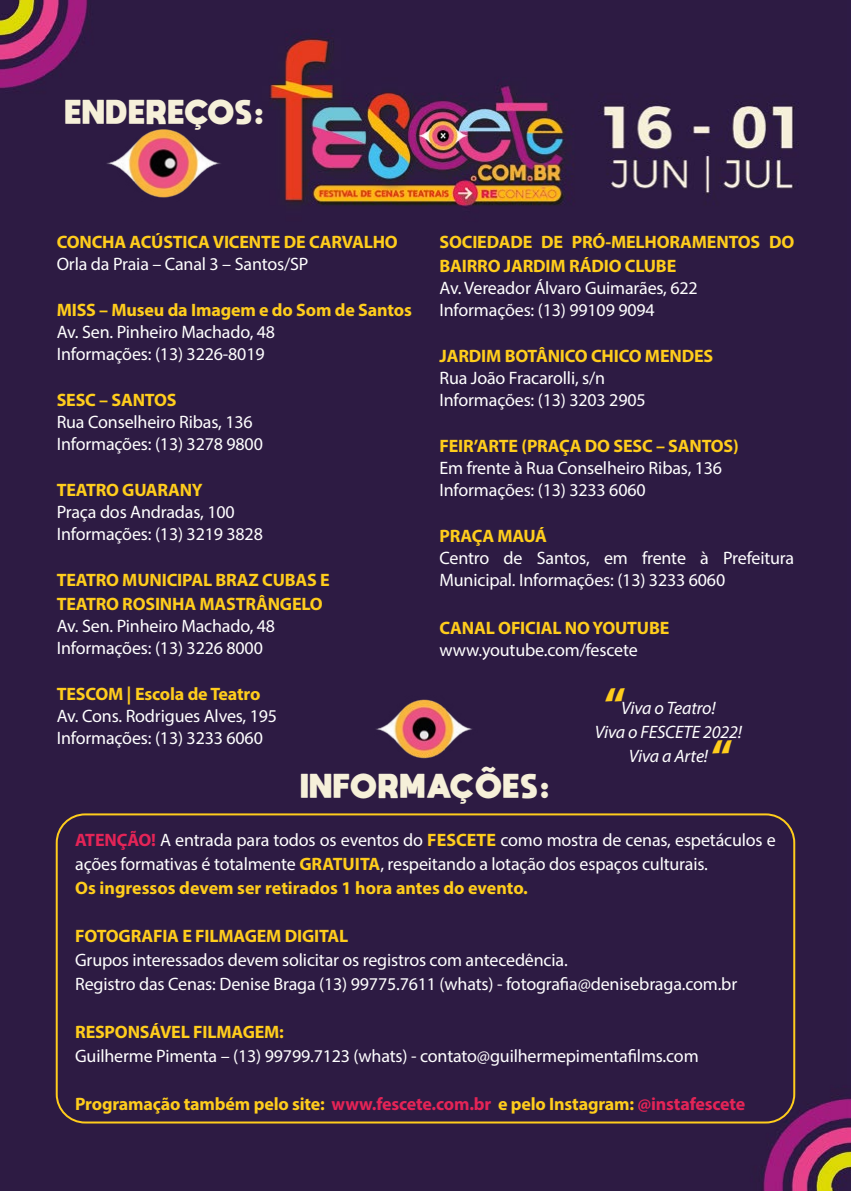
<style>
.page{position:relative;width:851px;height:1191px;background:#fff}
.page>*{position:absolute;margin:0;border:0;box-sizing:border-box;transform-origin:0 0}
.t1{font:700 48px "Myriad Pro";color:#ffcd1c}
.t2{font:800 24px "moon get";letter-spacing:.075em;color:#f6f0d9}
.t3{font:18px/22px "Myriad Pro";letter-spacing:-.01em;color:#fff}
.t4{font:700 18px/24px "Myriad Pro";letter-spacing:-.01em;color:#ffcd1c}
.t5{font:italic 18px/24px "Myriad Pro";letter-spacing:-.01em;color:#fff;text-align:center}
.s1{font-weight:700;color:#e42457}
.s2{font-weight:700;color:#ffcd1c}
.s3{color:#e42457}
</style>
<div class="page">
<div style="left:0;top:0;width:850px;height:1191px;background:#2d1b43"></div>
<div style="left:56px;top:813px;width:739px;height:310px;border:2px solid #ffcd1c;border-radius:28px"></div>
<img style="left:94px;top:123px;width:142px;height:81px">
<img style="left:365px;top:695px;width:121px;height:69px">
<h2 class="t2" style="left:65px;top:96px;width:200px">ENDEREÇOS:</h2>
<p class="t4" style="left:57px;top:229px;width:342px">CONCHA ACÚSTICA VICENTE DE CARVALHO</p>
<p class="t3" style="left:57px;top:252px;width:253px">Orla da Praia – Canal 3 – Santos/SP</p>
<p class="t4" style="left:57px;top:297px;width:356px">MISS – Museu da Imagem e do Som de Santos</p>
<p class="t3" style="left:57px;top:320px;width:220px">Av. Sen. Pinheiro Machado, 48<br>Informações: (13) 3226-8019</p>
<p class="t4" style="left:57px;top:387px;width:121px">SESC – SANTOS</p>
<p class="t3" style="left:57px;top:410px;width:208px">Rua Conselheiro Ribas, 136<br>Informações: (13) 3278 9800</p>
<p class="t4" style="left:57px;top:477px;width:147px">TEATRO GUARANY</p>
<p class="t3" style="left:57px;top:500px;width:208px">Praça dos Andradas, 100<br>Informações: (13) 3219 3828</p>
<p class="t4" style="left:57px;top:567px;width:274px">TEATRO MUNICIPAL BRAZ CUBAS E<br>TEATRO ROSINHA MASTRÂNGELO</p>
<p class="t3" style="left:57px;top:614px;width:220px">Av. Sen. Pinheiro Machado, 48<br>Informações: (13) 3226 8000</p>
<p class="t4" style="left:57px;top:681px;width:205px">TESCOM | Escola de Teatro</p>
<p class="t3" style="left:57px;top:704px;width:222px">Av. Cons. Rodrigues Alves, 195<br>Informações: (13) 3233 6060</p>
<p class="t4" style="left:439px;top:229px;width:356px">SOCIEDADE DE PRÓ-MELHORAMENTOS DO<br>BAIRRO JARDIM RÁDIO CLUBE</p>
<p class="t3" style="left:439px;top:276px;width:260px">Av. Vereador Álvaro Guimarães, 622<br>Informações: (13) 99109 9094</p>
<p class="t4" style="left:439px;top:343px;width:275px">JARDIM BOTÂNICO CHICO MENDES</p>
<p class="t3" style="left:439px;top:366px;width:208px">Rua João Fracarolli, s/n<br>Informações: (13) 3203 2905</p>
<p class="t4" style="left:439px;top:433px;width:301px">FEIR’ARTE (PRAÇA DO SESC – SANTOS)</p>
<p class="t3" style="left:439px;top:456px;width:284px">Em frente à Rua Conselheiro Ribas, 136<br>Informações: (13) 3233 6060</p>
<p class="t4" style="left:439px;top:523px;width:109px">PRAÇA MAUÁ</p>
<p class="t3" style="left:439px;top:546px;width:356px">Centro de Santos, em frente à Prefeitura<br>Municipal. Informações: (13) 3233 6060</p>
<p class="t4" style="left:439px;top:615px;width:231px">CANAL OFICIAL NO YOUTUBE</p>
<p class="t3" style="left:439px;top:638px;width:200px">www.youtube.com/fescete</p>
<h1 class="t1" style="left:604px;top:674px;width:23px">“</h1>
<p class="t5" style="left:595px;top:695px;width:149px">Viva o Teatro!<br>Viva o FESCETE 2022!<br>Viva a Arte!</p>
<h1 class="t1" style="left:711px;top:726px;width:23px">“</h1>
<h2 class="t2" style="left:301px;top:771px;width:250px">INFORMAÇÕES:</h2>
<p class="t3" style="left:75px;top:828px;width:702px;line-height:24px"><span class="s1">ATENÇÃO!</span> A entrada para todos os eventos do <span class="s2">FESCETE</span> como mostra de cenas, espetáculos e ações formativas é totalmente <span class="s2">GRATUITA</span>, respeitando a lotação dos espaços culturais.<br><span class="s2">Os ingressos devem ser retirados 1 hora antes do evento.</span></p>
<p class="t4" style="left:75px;top:923px;width:275px">FOTOGRAFIA E FILMAGEM DIGITAL</p>
<p class="t3" style="left:75px;top:948px;width:663px;line-height:24px">Grupos interessados devem solicitar os registros com antecedência.<br>Registro das Cenas: Denise Braga (13) 99775.7611 (whats) - fotografia@denisebraga.com.br</p>
<p class="t4" style="left:75px;top:1019px;width:210px">RESPONSÁVEL FILMAGEM:</p>
<p class="t3" style="left:75px;top:1045px;width:625px">Guilherme Pimenta – (13) 99799.7123 (whats) - contato@guilhermepimentafilms.com</p>
<p class="t4" style="left:75px;top:1091px;width:671px">Programação também pelo site: <span class="s3">www.fescete.com.br</span> e pelo Instagram: <span class="s3">@instafescete</span></p>
</div>
